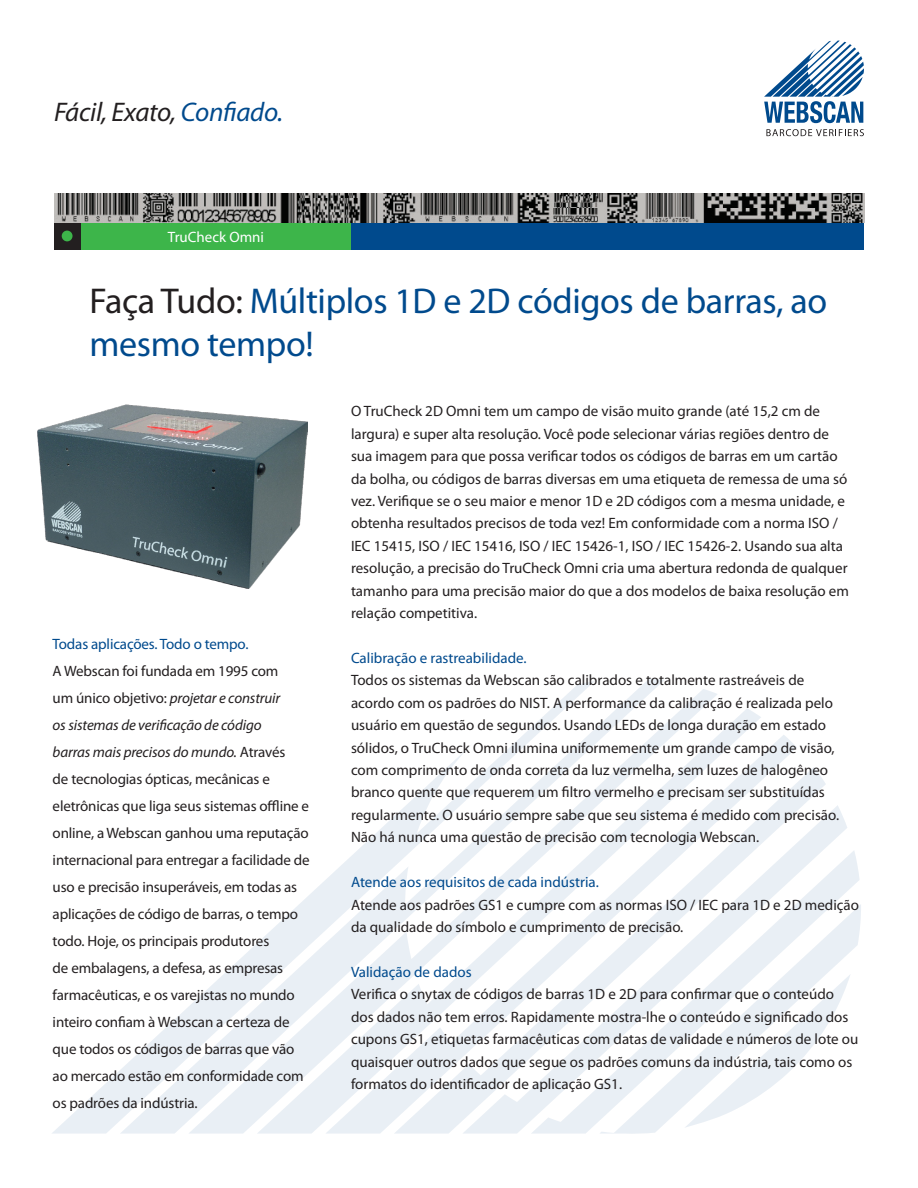
<style>
.page{position:relative;width:918px;height:1188px;background:#fff}
.page>*{position:absolute;margin:0;border:0;box-sizing:border-box;transform-origin:0 0}
.t1{font:36px/43.2px "Myriad Pro";letter-spacing:-.01em;color:#004a8d}
.t2{font:italic 27px "Myriad Pro";letter-spacing:-.01em;color:#231f20}
.t3{font:15px/27px "Myriad Pro";color:#231f20}
.t4{font:15px "Myriad Pro";color:#004a8d}
.t5{font:15px "Myriad Pro";color:#fff}
.s1{color:#004a8d}
.s2{color:#231f20}
.s3{font-style:italic}
</style>
<div class="page">
<div style="left:80px;top:223px;width:512px;height:27px;background:#3db54a"></div>
<svg style="left:52px;top:1070px;width:68px;height:64px"></svg>
<svg style="left:665px;top:735px;width:132px;height:32px"></svg>
<svg style="left:120px;top:678px;width:545px;height:456px"></svg>
<svg style="left:394px;top:767px;width:432px;height:367px"></svg>
<svg style="left:847px;top:851px;width:13px;height:132px"></svg>
<svg style="left:462px;top:805px;width:385px;height:329px"></svg>
<div style="left:54px;top:222px;width:26px;height:28px;background:#231f20"></div>
<div style="left:352px;top:223px;width:512px;height:27px;background:#004a8d"></div>
<svg style="left:764px;top:40px;width:100px;height:83px"></svg>
<svg style="left:766px;top:129px;width:98px;height:7px"></svg>
<img style="left:37px;top:405px;width:271px;height:183px">
<div style="left:62px;top:231px;width:11px;height:10px;background:#3db54a;border-radius:50%"></div>
<img style="left:54px;top:193px;width:810px;height:30px">
<p class="t2" style="left:54px;top:95px;width:231px">Fácil, Exato, <span class="s1">Confiado.</span></p>
<p class="t5" style="left:168px;top:228px;width:98px">TruCheck Omni</p>
<p class="t1" style="left:90px;top:279px;width:739px"><span class="s2">Faça Tudo:</span> Múltiplos 1D e 2D códigos de barras, ao mesmo tempo!</p>
<p class="t4" style="left:53px;top:635px;width:197px">Todas aplicações. Todo o tempo.</p>
<p class="t3" style="left:53px;top:658px;width:258px">A Webscan foi fundada em 1995 com<br>um único objetivo: <span class="s3">projetar e construir<br>os sistemas de verificação de código<br>barras mais precisos do mundo.</span> Através<br>de tecnologias ópticas, mecânicas e eletrônicas que liga seus sistemas offline e online, a Webscan ganhou uma reputação internacional para entregar a facilidade de uso e precisão insuperáveis, em todas as aplicações de código de barras, o tempo todo. Hoje, os principais produtores<br>de embalagens, a defesa, as empresas farmacêuticas, e os varejistas no mundo inteiro confiam à Webscan a certeza de que todos os códigos de barras que vão ao mercado estão em conformidade com os padrões da indústria.</p>
<p class="t3" style="left:351px;top:400px;width:499px;line-height:22.4px">O TruCheck 2D Omni tem um campo de visão muito grande (até 15,2 cm de largura) e super alta resolução. Você pode selecionar várias regiões dentro de sua imagem para que possa verificar todos os códigos de barras em um cartão da bolha, ou códigos de barras diversas em uma etiqueta de remessa de uma só vez. Verifique se o seu maior e menor 1D e 2D códigos com a mesma unidade, e obtenha resultados precisos de toda vez! Em conformidade com a norma ISO / IEC 15415, ISO / IEC 15416, ISO / IEC 15426-1, ISO / IEC 15426-2. Usando sua alta resolução, a precisão do TruCheck Omni cria uma abertura redonda de qualquer tamanho para uma precisão maior do que a dos modelos de baixa resolução em relação competitiva.</p>
<p class="t4" style="left:351px;top:649px;width:177px">Calibração e rastreabilidade.</p>
<p class="t3" style="left:351px;top:669px;width:490px;line-height:22.5px">Todos os sistemas da Webscan são calibrados e totalmente rastreáveis de acordo com os padrões do NIST. A performance da calibração é realizada pelo usuário em questão de segundos. Usando LEDs de longa duração em estado sólidos, o TruCheck Omni ilumina uniformemente um grande campo de visão, com comprimento de onda correta da luz vermelha, sem luzes de halogêneo branco quente que requerem um filtro vermelho e precisam ser substituídas regularmente. O usuário sempre sabe que seu sistema é medido com precisão.<br>Não há nunca uma questão de precisão com tecnologia Webscan.</p>
<p class="t4" style="left:351px;top:873px;width:249px">Atende aos requisitos de cada indústria.</p>
<p class="t3" style="left:351px;top:893px;width:510px;line-height:22.5px">Atende aos padrões GS1 e cumpre com as normas ISO / IEC para 1D e 2D medição da qualidade do símbolo e cumprimento de precisão.</p>
<p class="t4" style="left:351px;top:963px;width:122px">Validação de dados</p>
<p class="t3" style="left:351px;top:983px;width:509px;line-height:22.5px">Verifica o snytax de códigos de barras 1D e 2D para confirmar que o conteúdo dos dados não tem erros. Rapidamente mostra-lhe o conteúdo e significado dos cupons GS1, etiquetas farmacêuticas com datas de validade e números de lote ou quaisquer outros dados que segue os padrões comuns da indústria, tais como os formatos do identificador de aplicação GS1.</p>
</div>
